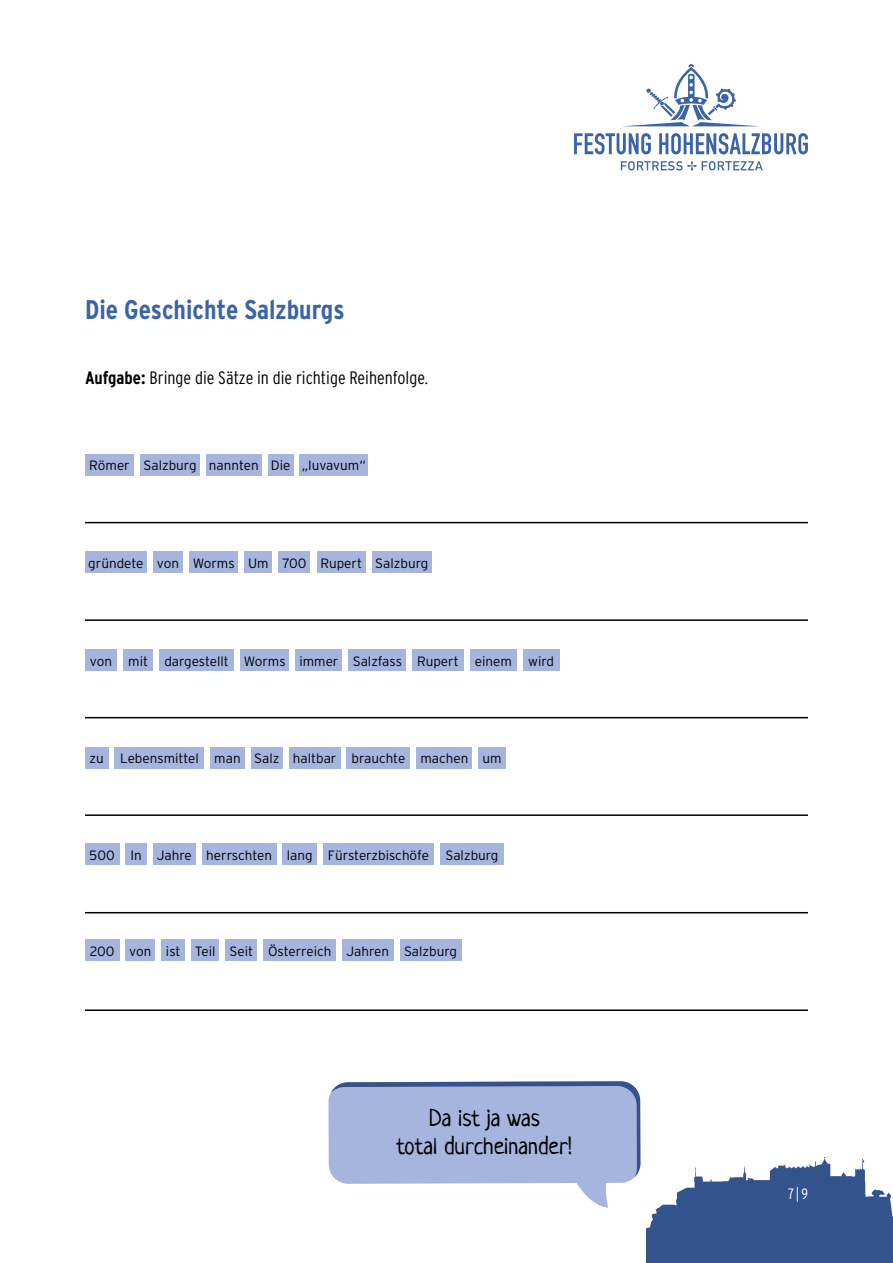
<style>
.page{position:relative;width:893px;height:1263px;background:#fff}
.page>*{position:absolute;margin:0;border:0;box-sizing:border-box;transform-origin:0 0}
.t1{font:700 27px "Interstate Condensed";color:#3a64a7}
.t2{font:24px/28.8px "Neucha";color:#000;text-align:center}
.t3{font:300 18px "Interstate Condensed";color:#000}
.t4{font:300 15px "Interstate Condensed";color:#fff}
.t5{font:300 13.5px "Interstate";color:#000}
.s1{font-weight:700}
</style>
<div class="page">
<img style="left:646px;top:1157px;width:247px;height:106px">
<svg style="left:574px;top:133px;width:77px;height:21px"></svg>
<svg style="left:659px;top:133px;width:149px;height:21px"></svg>
<svg style="left:621px;top:161px;width:142px;height:10px"></svg>
<svg style="left:627px;top:64px;width:128px;height:62px"></svg>
<hr style="left:85px;top:522px;width:723px;height:1px;background:#000">
<hr style="left:85px;top:619px;width:723px;height:2px;background:#000">
<hr style="left:85px;top:717px;width:723px;height:1px;background:#000">
<hr style="left:85px;top:814px;width:723px;height:2px;background:#000">
<hr style="left:85px;top:912px;width:723px;height:1px;background:#000">
<hr style="left:85px;top:1009px;width:723px;height:2px;background:#000">
<div style="left:85px;top:454px;width:49px;height:22px;background:#a5b5de"></div>
<div style="left:85px;top:552px;width:62px;height:21px;background:#a5b5de"></div>
<div style="left:85px;top:649px;width:32px;height:22px;background:#a5b5de"></div>
<div style="left:85px;top:940px;width:34px;height:21px;background:#a5b5de"></div>
<div style="left:85px;top:843px;width:34px;height:22px;background:#a5b5de"></div>
<div style="left:85px;top:747px;width:23px;height:22px;background:#a5b5de"></div>
<div style="left:140px;top:454px;width:60px;height:22px;background:#a5b5de"></div>
<div style="left:153px;top:552px;width:30px;height:21px;background:#a5b5de"></div>
<div style="left:123px;top:649px;width:30px;height:22px;background:#a5b5de"></div>
<div style="left:125px;top:940px;width:30px;height:21px;background:#a5b5de"></div>
<div style="left:125px;top:843px;width:22px;height:22px;background:#a5b5de"></div>
<div style="left:115px;top:747px;width:89px;height:22px;background:#a5b5de"></div>
<div style="left:206px;top:454px;width:55px;height:22px;background:#a5b5de"></div>
<div style="left:189px;top:552px;width:49px;height:21px;background:#a5b5de"></div>
<div style="left:159px;top:649px;width:75px;height:22px;background:#a5b5de"></div>
<div style="left:162px;top:940px;width:23px;height:21px;background:#a5b5de"></div>
<div style="left:153px;top:843px;width:43px;height:22px;background:#a5b5de"></div>
<div style="left:210px;top:747px;width:34px;height:22px;background:#a5b5de"></div>
<div style="left:268px;top:454px;width:25px;height:22px;background:#a5b5de"></div>
<div style="left:244px;top:552px;width:28px;height:21px;background:#a5b5de"></div>
<div style="left:240px;top:649px;width:49px;height:22px;background:#a5b5de"></div>
<div style="left:191px;top:940px;width:28px;height:21px;background:#a5b5de"></div>
<div style="left:202px;top:843px;width:74px;height:22px;background:#a5b5de"></div>
<div style="left:251px;top:747px;width:32px;height:22px;background:#a5b5de"></div>
<div style="left:478px;top:747px;width:28px;height:22px;background:#a5b5de"></div>
<div style="left:300px;top:454px;width:68px;height:22px;background:#a5b5de"></div>
<div style="left:279px;top:552px;width:31px;height:21px;background:#a5b5de"></div>
<div style="left:296px;top:649px;width:46px;height:22px;background:#a5b5de"></div>
<div style="left:225px;top:940px;width:32px;height:21px;background:#a5b5de"></div>
<div style="left:283px;top:843px;width:34px;height:22px;background:#a5b5de"></div>
<div style="left:289px;top:747px;width:51px;height:22px;background:#a5b5de"></div>
<div style="left:317px;top:552px;width:49px;height:21px;background:#a5b5de"></div>
<div style="left:349px;top:649px;width:57px;height:22px;background:#a5b5de"></div>
<div style="left:264px;top:940px;width:72px;height:21px;background:#a5b5de"></div>
<div style="left:323px;top:843px;width:111px;height:22px;background:#a5b5de"></div>
<div style="left:347px;top:747px;width:63px;height:22px;background:#a5b5de"></div>
<div style="left:372px;top:552px;width:60px;height:21px;background:#a5b5de"></div>
<div style="left:412px;top:649px;width:51px;height:22px;background:#a5b5de"></div>
<div style="left:470px;top:649px;width:47px;height:22px;background:#a5b5de"></div>
<div style="left:523px;top:649px;width:36px;height:22px;background:#a5b5de"></div>
<div style="left:342px;top:940px;width:51px;height:21px;background:#a5b5de"></div>
<div style="left:400px;top:940px;width:61px;height:21px;background:#a5b5de"></div>
<div style="left:440px;top:843px;width:64px;height:22px;background:#a5b5de"></div>
<div style="left:417px;top:747px;width:55px;height:22px;background:#a5b5de"></div>
<svg style="left:328px;top:1081px;width:312px;height:127px"></svg>
<h1 class="t1" style="left:85px;top:295px;width:261px">Die Geschichte Salzburgs</h1>
<h3 class="t3" style="left:85px;top:368px;width:345px"><span class="s1">Aufgabe:</span> Bringe die Sätze in die richtige Reihenfolge.</h3>
<p class="t5" style="left:89px;top:458px;width:42px">Römer</p>
<p class="t5" style="left:144px;top:458px;width:55px">Salzburg</p>
<p class="t5" style="left:209px;top:458px;width:51px">nannten</p>
<p class="t5" style="left:271px;top:458px;width:21px">Die</p>
<p class="t5" style="left:302px;top:458px;width:65px">„Iuvavum“</p>
<p class="t5" style="left:88px;top:555px;width:57px">gründete</p>
<p class="t5" style="left:157px;top:555px;width:24px">von</p>
<p class="t5" style="left:193px;top:555px;width:43px">Worms</p>
<p class="t5" style="left:248px;top:555px;width:22px">Um</p>
<p class="t5" style="left:282px;top:555px;width:26px">700</p>
<p class="t5" style="left:320px;top:555px;width:43px">Rupert</p>
<p class="t5" style="left:375px;top:555px;width:55px">Salzburg</p>
<p class="t5" style="left:90px;top:653px;width:24px">von</p>
<p class="t5" style="left:128px;top:653px;width:21px">mit</p>
<p class="t5" style="left:164px;top:653px;width:66px">dargestellt</p>
<p class="t5" style="left:244px;top:653px;width:43px">Worms</p>
<p class="t5" style="left:299px;top:653px;width:41px">immer</p>
<p class="t5" style="left:353px;top:653px;width:51px">Salzfass</p>
<p class="t5" style="left:417px;top:653px;width:138px">Rupert einem wird</p>
<p class="t5" style="left:90px;top:751px;width:16px">zu</p>
<p class="t5" style="left:120px;top:751px;width:80px">Lebensmittel</p>
<p class="t5" style="left:214px;top:751px;width:28px">man</p>
<p class="t5" style="left:254px;top:751px;width:27px">Salz</p>
<p class="t5" style="left:483px;top:751px;width:21px">um</p>
<p class="t5" style="left:293px;top:751px;width:45px">haltbar</p>
<p class="t5" style="left:352px;top:751px;width:55px">brauchte</p>
<p class="t5" style="left:420px;top:751px;width:50px">machen</p>
<p class="t5" style="left:89px;top:847px;width:27px">500</p>
<p class="t5" style="left:130px;top:847px;width:13px">In</p>
<p class="t5" style="left:157px;top:847px;width:37px">Jahre</p>
<p class="t5" style="left:206px;top:847px;width:67px">herrschten</p>
<p class="t5" style="left:287px;top:847px;width:27px">lang</p>
<p class="t5" style="left:328px;top:847px;width:103px">Fürsterzbischöfe</p>
<p class="t5" style="left:445px;top:847px;width:55px">Salzburg</p>
<p class="t5" style="left:90px;top:943px;width:26px">200</p>
<p class="t5" style="left:129px;top:943px;width:24px">von</p>
<p class="t5" style="left:166px;top:943px;width:16px">ist</p>
<p class="t5" style="left:195px;top:943px;width:22px">Teil</p>
<p class="t5" style="left:230px;top:943px;width:25px">Seit</p>
<p class="t5" style="left:268px;top:943px;width:65px">Österreich</p>
<p class="t5" style="left:346px;top:943px;width:112px">Jahren Salzburg</p>
<h2 class="t2" style="left:396px;top:1103px;width:177px">Da ist ja was<br>total durcheinander!</h2>
<p class="t4" style="left:788px;top:1185px;width:21px">7|9</p>
</div>
